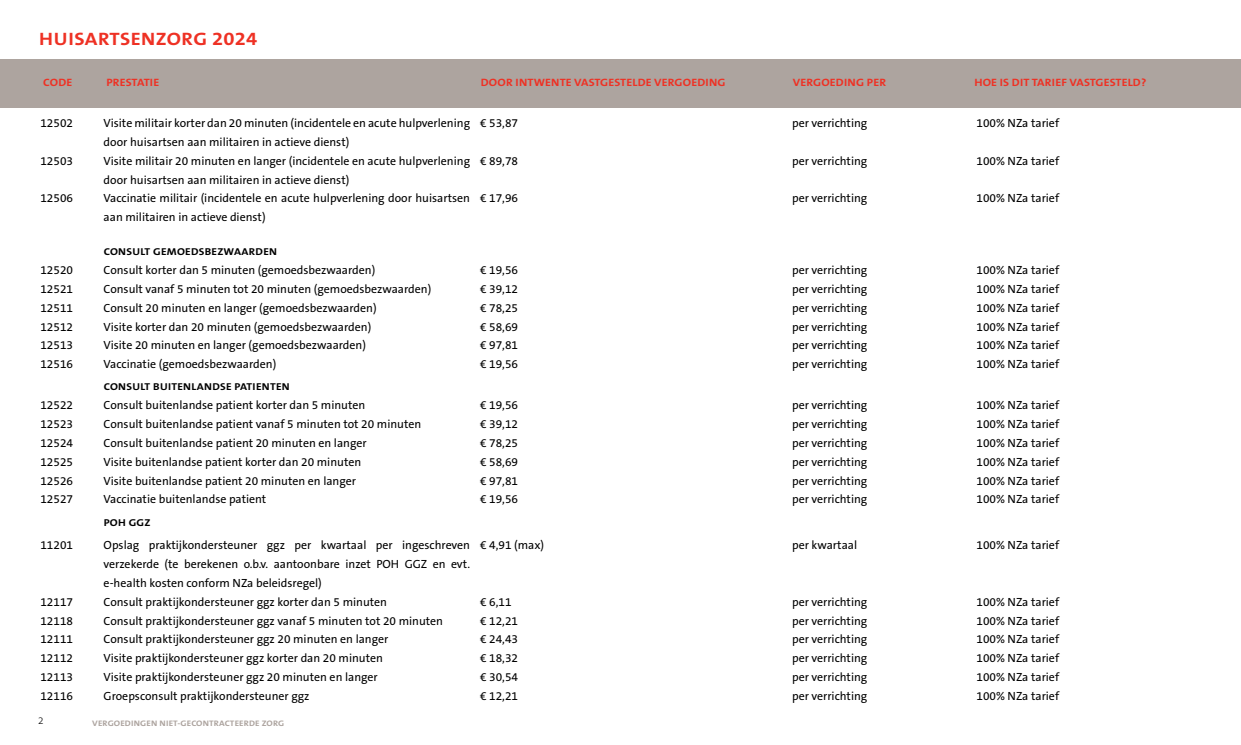
<style>
.page{position:relative;width:1241px;height:745px;background:#fff}
.page>*{position:absolute;margin:0;border:0;box-sizing:border-box;transform-origin:0 0}
.t1{font:700 18px "The Sans B W7";letter-spacing:.02em;color:#ee3124;scale:1.13 1}
.t2{font:11.88px/18.8px "The Sans B W5 Plain";color:#000}
.t3{font:700 10.75px "The Sans B W7";letter-spacing:.015em;color:#ee3124;scale:1.11 1}
.t4{font:700 10px "The Sans B W7";letter-spacing:.025em;color:#000;scale:1.12 1}
.t5{font:300 10px "The Sans B W3";color:#000}
.t6{font:700 8px "The Sans B W7";letter-spacing:.015em;color:#ada49f;scale:1.12 1}
</style>
<div class="page">
<div style="left:0;top:59px;width:1240px;height:49px;background:#ada49f"></div>
<h1 class="t1" style="left:39px;top:27px;width:194px">HUISARTSENZORG 2024</h1>
<p class="t3" style="left:43px;top:76px;width:28px">CODE</p>
<p class="t3" style="left:106px;top:76px;width:49px">PRESTATIE</p>
<p class="t3" style="left:480px;top:76px;width:222px">DOOR INTWENTE VASTGESTELDE VERGOEDING</p>
<p class="t3" style="left:792px;top:76px;width:86px">VERGOEDING PER</p>
<p class="t3" style="left:974px;top:76px;width:156px">HOE IS DIT TARIEF VASTGESTELD?</p>
<p class="t2" style="left:40px;top:114px;width:34px">12502</p>
<p class="t2" style="left:104px;top:114px;width:368px">Visite militair korter dan 20 minuten (incidentele en acute hulpverlening door huisartsen aan militairen in actieve dienst)</p>
<p class="t2" style="left:480px;top:114px;width:39px">€ 53,87</p>
<p class="t2" style="left:792px;top:114px;width:77px">per verrichting</p>
<p class="t2" style="left:976px;top:114px;width:84px">100% NZa tarief</p>
<p class="t2" style="left:40px;top:151px;width:34px">12503</p>
<p class="t2" style="left:104px;top:151px;width:368px">Visite militair 20 minuten en langer (incidentele en acute hulpverlening door huisartsen aan militairen in actieve dienst)</p>
<p class="t2" style="left:480px;top:151px;width:39px">€ 89,78</p>
<p class="t2" style="left:792px;top:151px;width:77px">per verrichting</p>
<p class="t2" style="left:976px;top:151px;width:84px">100% NZa tarief</p>
<p class="t2" style="left:40px;top:189px;width:34px">12506</p>
<p class="t2" style="left:104px;top:189px;width:368px">Vaccinatie militair (incidentele en acute hulpverlening door huisartsen aan militairen in actieve dienst)</p>
<p class="t2" style="left:480px;top:189px;width:39px">€ 17,96</p>
<p class="t2" style="left:792px;top:189px;width:77px">per verrichting</p>
<p class="t2" style="left:976px;top:189px;width:84px">100% NZa tarief</p>
<p class="t4" style="left:104px;top:245px;width:156px">CONSULT GEMOEDSBEZWAARDEN</p>
<p class="t2" style="left:40px;top:260px;width:34px">12520</p>
<p class="t2" style="left:104px;top:260px;width:273px">Consult korter dan 5 minuten (gemoedsbezwaarden)</p>
<p class="t2" style="left:480px;top:260px;width:39px">€ 19,56</p>
<p class="t2" style="left:792px;top:260px;width:77px">per verrichting</p>
<p class="t2" style="left:976px;top:260px;width:84px">100% NZa tarief</p>
<p class="t2" style="left:40px;top:279px;width:34px">12521</p>
<p class="t2" style="left:104px;top:279px;width:329px">Consult vanaf 5 minuten tot 20 minuten (gemoedsbezwaarden)</p>
<p class="t2" style="left:480px;top:279px;width:39px">€ 39,12</p>
<p class="t2" style="left:792px;top:279px;width:77px">per verrichting</p>
<p class="t2" style="left:976px;top:279px;width:84px">100% NZa tarief</p>
<p class="t2" style="left:40px;top:298px;width:34px">12511</p>
<p class="t2" style="left:104px;top:298px;width:274px">Consult 20 minuten en langer (gemoedsbezwaarden)</p>
<p class="t2" style="left:480px;top:298px;width:39px">€ 78,25</p>
<p class="t2" style="left:792px;top:298px;width:77px">per verrichting</p>
<p class="t2" style="left:976px;top:298px;width:84px">100% NZa tarief</p>
<p class="t2" style="left:40px;top:317px;width:34px">12512</p>
<p class="t2" style="left:104px;top:317px;width:269px">Visite korter dan 20 minuten (gemoedsbezwaarden)</p>
<p class="t2" style="left:480px;top:317px;width:39px">€ 58,69</p>
<p class="t2" style="left:792px;top:317px;width:77px">per verrichting</p>
<p class="t2" style="left:976px;top:317px;width:84px">100% NZa tarief</p>
<p class="t2" style="left:40px;top:336px;width:34px">12513</p>
<p class="t2" style="left:104px;top:336px;width:264px">Visite 20 minuten en langer (gemoedsbezwaarden)</p>
<p class="t2" style="left:480px;top:336px;width:39px">€ 97,81</p>
<p class="t2" style="left:792px;top:336px;width:77px">per verrichting</p>
<p class="t2" style="left:976px;top:336px;width:84px">100% NZa tarief</p>
<p class="t2" style="left:40px;top:354px;width:34px">12516</p>
<p class="t2" style="left:104px;top:354px;width:174px">Vaccinatie (gemoedsbezwaarden)</p>
<p class="t2" style="left:480px;top:354px;width:39px">€ 19,56</p>
<p class="t2" style="left:792px;top:354px;width:77px">per verrichting</p>
<p class="t2" style="left:976px;top:354px;width:84px">100% NZa tarief</p>
<p class="t4" style="left:104px;top:380px;width:168px">CONSULT BUITENLANDSE PATIENTEN</p>
<p class="t2" style="left:40px;top:395px;width:34px">12522</p>
<p class="t2" style="left:104px;top:395px;width:263px">Consult buitenlandse patient korter dan 5 minuten</p>
<p class="t2" style="left:480px;top:395px;width:39px">€ 19,56</p>
<p class="t2" style="left:792px;top:395px;width:77px">per verrichting</p>
<p class="t2" style="left:976px;top:395px;width:84px">100% NZa tarief</p>
<p class="t2" style="left:40px;top:414px;width:34px">12523</p>
<p class="t2" style="left:104px;top:414px;width:319px">Consult buitenlandse patient vanaf 5 minuten tot 20 minuten</p>
<p class="t2" style="left:480px;top:414px;width:39px">€ 39,12</p>
<p class="t2" style="left:792px;top:414px;width:77px">per verrichting</p>
<p class="t2" style="left:976px;top:414px;width:84px">100% NZa tarief</p>
<p class="t2" style="left:40px;top:433px;width:34px">12524</p>
<p class="t2" style="left:104px;top:433px;width:264px">Consult buitenlandse patient 20 minuten en langer</p>
<p class="t2" style="left:480px;top:433px;width:39px">€ 78,25</p>
<p class="t2" style="left:792px;top:433px;width:77px">per verrichting</p>
<p class="t2" style="left:976px;top:433px;width:84px">100% NZa tarief</p>
<p class="t2" style="left:40px;top:452px;width:34px">12525</p>
<p class="t2" style="left:104px;top:452px;width:259px">Visite buitenlandse patient korter dan 20 minuten</p>
<p class="t2" style="left:480px;top:452px;width:39px">€ 58,69</p>
<p class="t2" style="left:792px;top:452px;width:77px">per verrichting</p>
<p class="t2" style="left:976px;top:452px;width:84px">100% NZa tarief</p>
<p class="t2" style="left:40px;top:471px;width:34px">12526</p>
<p class="t2" style="left:104px;top:471px;width:254px">Visite buitenlandse patient 20 minuten en langer</p>
<p class="t2" style="left:480px;top:471px;width:39px">€ 97,81</p>
<p class="t2" style="left:792px;top:471px;width:77px">per verrichting</p>
<p class="t2" style="left:976px;top:471px;width:84px">100% NZa tarief</p>
<p class="t2" style="left:40px;top:489px;width:34px">12527</p>
<p class="t2" style="left:104px;top:489px;width:164px">Vaccinatie buitenlandse patient</p>
<p class="t2" style="left:480px;top:489px;width:39px">€ 19,56</p>
<p class="t2" style="left:792px;top:489px;width:77px">per verrichting</p>
<p class="t2" style="left:976px;top:489px;width:84px">100% NZa tarief</p>
<p class="t4" style="left:104px;top:515px;width:43px">POH GGZ</p>
<p class="t2" style="left:40px;top:535px;width:34px">11201</p>
<p class="t2" style="left:104px;top:535px;width:368px;text-align:justify">Opslag praktijkondersteuner ggz per kwartaal per ingeschreven verzekerde (te berekenen o.b.v. aantoonbare inzet POH GGZ en evt. e-health kosten conform NZa beleidsregel)</p>
<p class="t2" style="left:480px;top:535px;width:65px">€ 4,91 (max)</p>
<p class="t2" style="left:792px;top:535px;width:67px">per kwartaal</p>
<p class="t2" style="left:976px;top:535px;width:84px">100% NZa tarief</p>
<p class="t2" style="left:40px;top:592px;width:34px">12117</p>
<p class="t2" style="left:104px;top:592px;width:285px">Consult praktijkondersteuner ggz korter dan 5 minuten</p>
<p class="t2" style="left:480px;top:592px;width:33px">€ 6,11</p>
<p class="t2" style="left:792px;top:592px;width:77px">per verrichting</p>
<p class="t2" style="left:976px;top:592px;width:84px">100% NZa tarief</p>
<p class="t2" style="left:40px;top:610px;width:34px">12118</p>
<p class="t2" style="left:104px;top:610px;width:341px">Consult praktijkondersteuner ggz vanaf 5 minuten tot 20 minuten</p>
<p class="t2" style="left:480px;top:610px;width:39px">€ 12,21</p>
<p class="t2" style="left:792px;top:610px;width:77px">per verrichting</p>
<p class="t2" style="left:976px;top:610px;width:84px">100% NZa tarief</p>
<p class="t2" style="left:40px;top:629px;width:34px">12111</p>
<p class="t2" style="left:104px;top:629px;width:286px">Consult praktijkondersteuner ggz 20 minuten en langer</p>
<p class="t2" style="left:480px;top:629px;width:39px">€ 24,43</p>
<p class="t2" style="left:792px;top:629px;width:77px">per verrichting</p>
<p class="t2" style="left:976px;top:629px;width:84px">100% NZa tarief</p>
<p class="t2" style="left:40px;top:648px;width:34px">12112</p>
<p class="t2" style="left:104px;top:648px;width:281px">Visite praktijkondersteuner ggz korter dan 20 minuten</p>
<p class="t2" style="left:480px;top:648px;width:39px">€ 18,32</p>
<p class="t2" style="left:792px;top:648px;width:77px">per verrichting</p>
<p class="t2" style="left:976px;top:648px;width:84px">100% NZa tarief</p>
<p class="t2" style="left:40px;top:667px;width:34px">12113</p>
<p class="t2" style="left:104px;top:667px;width:276px">Visite praktijkondersteuner ggz 20 minuten en langer</p>
<p class="t2" style="left:480px;top:667px;width:39px">€ 30,54</p>
<p class="t2" style="left:792px;top:667px;width:77px">per verrichting</p>
<p class="t2" style="left:976px;top:667px;width:84px">100% NZa tarief</p>
<p class="t2" style="left:40px;top:686px;width:34px">12116</p>
<p class="t2" style="left:104px;top:686px;width:207px">Groepsconsult praktijkondersteuner ggz</p>
<p class="t2" style="left:480px;top:686px;width:39px">€ 12,21</p>
<p class="t2" style="left:792px;top:686px;width:77px">per verrichting</p>
<p class="t2" style="left:976px;top:686px;width:84px">100% NZa tarief</p>
<p class="t5" style="left:38px;top:714px;width:7px">2</p>
<p class="t6" style="left:92px;top:717px;width:173px">VERGOEDINGEN NIET-GECONTRACTEERDE ZORG</p>
</div>
